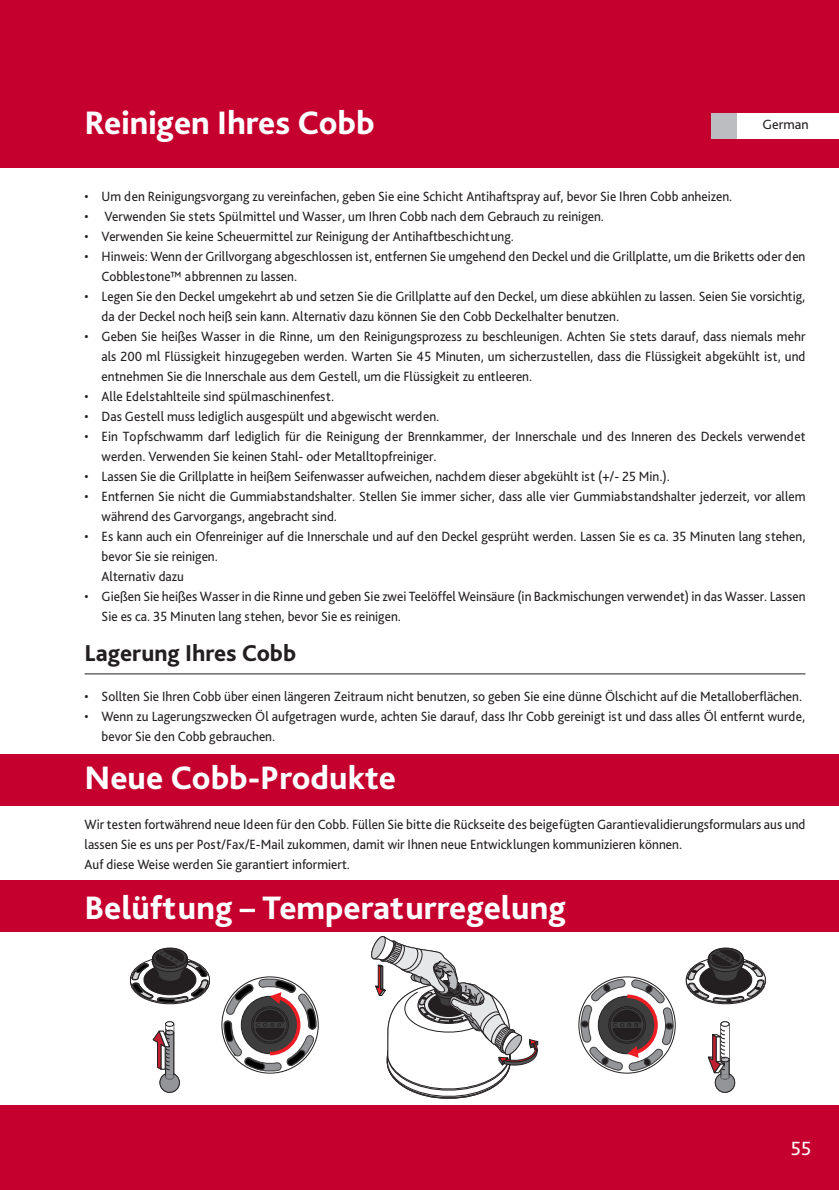
<style>
.page{position:relative;width:839px;height:1190px;background:#fff}
.page>*{position:absolute;margin:0;border:0;box-sizing:border-box;transform-origin:0 0}
.t1{font:800 34px "Bliss Pro";color:#fff}
.t2{font:800 24px "Bliss Pro";color:#231f20}
.t3{font:20px "Bliss Pro";color:#fff}
.t4{font:14px/20px "Bliss Pro";color:#231f20;scale:.95 1}
.t5{font:14px "Bliss Pro";color:#231f20}
</style>
<div class="page">
<div style="left:0;top:755px;width:838px;height:51px;background:#c5002e"></div>
<div style="left:0;top:880px;width:838px;height:52px;background:#c5002e"></div>
<div style="left:0;top:1105px;width:838px;height:85px;background:#c5002e"></div>
<div style="left:0;top:0;width:838px;height:168px;background:#c5002e"></div>
<hr style="left:85px;top:673px;width:720px;height:1px;background:#231f20">
<div style="left:710px;top:113px;width:128px;height:25px;background:#fff"></div>
<div style="left:710px;top:113px;width:25px;height:25px;background:#bcbdc0"></div>
<svg style="left:224px;top:977px;width:92px;height:95px"></svg>
<svg style="left:153px;top:1021px;width:27px;height:71px"></svg>
<svg style="left:130px;top:947px;width:80px;height:58px"></svg>
<svg style="left:580px;top:979px;width:92px;height:91px"></svg>
<svg style="left:685px;top:947px;width:81px;height:58px"></svg>
<svg style="left:707px;top:1021px;width:27px;height:71px"></svg>
<svg style="left:371px;top:936px;width:166px;height:163px"></svg>
<p class="t1" style="left:85px;top:102px;width:291px">Reinigen Ihres Cobb</p>
<p class="t5" style="left:762px;top:116px;width:48px">German</p>
<p class="t4" style="left:85px;top:186px;width:683px">• Um den Reinigungsvorgang zu vereinfachen, geben Sie eine Schicht Antihaftspray auf, bevor Sie Ihren Cobb anheizen.</p>
<p class="t4" style="left:85px;top:206px;width:548px">• Verwenden Sie stets Spülmittel und Wasser, um Ihren Cobb nach dem Gebrauch zu reinigen.</p>
<p class="t4" style="left:85px;top:226px;width:453px">• Verwenden Sie keine Scheuermittel zur Reinigung der Antihaftbeschichtung.</p>
<p class="t4" style="left:102px;top:246px;width:742px;text-indent:-17px">• Hinweis: Wenn der Grillvorgang abgeschlossen ist, entfernen Sie umgehend den Deckel und die Grillplatte, um die Briketts oder den<br>Cobblestone™ abbrennen zu lassen.</p>
<p class="t4" style="left:102px;top:286px;width:741px;text-indent:-17px">• Legen Sie den Deckel umgekehrt ab und setzen Sie die Grillplatte auf den Deckel, um diese abkühlen zu lassen. Seien Sie vorsichtig, da der Deckel noch heiß sein kann. Alternativ dazu können Sie den Cobb Deckelhalter benutzen.</p>
<p class="t4" style="left:102px;top:326px;width:742px;text-align:justify;text-indent:-17px">• Geben Sie heißes Wasser in die Rinne, um den Reinigungsprozess zu beschleunigen. Achten Sie stets darauf, dass niemals mehr als 200 ml Flüssigkeit hinzugegeben werden. Warten Sie 45 Minuten, um sicherzustellen, dass die Flüssigkeit abgekühlt ist, und entnehmen Sie die Innerschale aus dem Gestell, um die Flüssigkeit zu entleeren.</p>
<p class="t4" style="left:85px;top:386px;width:264px">• Alle Edelstahlteile sind spülmaschinenfest.</p>
<p class="t4" style="left:85px;top:406px;width:375px">• Das Gestell muss lediglich ausgespült und abgewischt werden.</p>
<p class="t4" style="left:102px;top:426px;width:741px;text-indent:-17px">• Ein Topfschwamm darf lediglich für die Reinigung der Brennkammer, der Innerschale und des Inneren des Deckels verwendet werden. Verwenden Sie keinen Stahl- oder Metalltopfreiniger.</p>
<p class="t4" style="left:85px;top:466px;width:617px">• Lassen Sie die Grillplatte in heißem Seifenwasser aufweichen, nachdem dieser abgekühlt ist (+/- 25 Min.).</p>
<p class="t4" style="left:102px;top:486px;width:742px;text-indent:-17px">• Entfernen Sie nicht die Gummiabstandshalter. Stellen Sie immer sicher, dass alle vier Gummiabstandshalter jederzeit, vor allem während des Garvorgangs, angebracht sind.</p>
<p class="t4" style="left:102px;top:526px;width:742px;text-indent:-17px">• Es kann auch ein Ofenreiniger auf die Innerschale und auf den Deckel gesprüht werden. Lassen Sie es ca. 35 Minuten lang stehen, bevor Sie sie reinigen.</p>
<p class="t4" style="left:102px;top:566px;width:88px">Alternativ dazu</p>
<p class="t4" style="left:102px;top:586px;width:742px;text-indent:-17px">• Gießen Sie heißes Wasser in die Rinne und geben Sie zwei Teelöffel Weinsäure (in Backmischungen verwendet) in das Wasser. Lassen<br>Sie es ca. 35 Minuten lang stehen, bevor Sie es reinigen.</p>
<p class="t2" style="left:85px;top:638px;width:213px">Lagerung Ihres Cobb</p>
<p class="t4" style="left:85px;top:686px;width:756px">• Sollten Sie Ihren Cobb über einen längeren Zeitraum nicht benutzen, so geben Sie eine dünne Ölschicht auf die Metalloberflächen.</p>
<p class="t4" style="left:102px;top:706px;width:741px;text-indent:-17px">• Wenn zu Lagerungszwecken Öl aufgetragen wurde, achten Sie darauf, dass Ihr Cobb gereinigt ist und dass alles Öl entfernt wurde, bevor Sie den Cobb gebrauchen.</p>
<p class="t1" style="left:85px;top:757px;width:312px">Neue Cobb-Produkte</p>
<p class="t4" style="left:85px;top:814px;width:759px">Wir testen fortwährend neue Ideen für den Cobb. Füllen Sie bitte die Rückseite des beigefügten Garantievalidierungsformulars aus und lassen Sie es uns per Post/Fax/E-Mail zukommen, damit wir Ihnen neue Entwicklungen kommunizieren können.</p>
<p class="t4" style="left:85px;top:854px;width:280px">Auf diese Weise werden Sie garantiert informiert.</p>
<p class="t1" style="left:85px;top:887px;width:482px">Belüftung – Temperaturregelung</p>
<p class="t3" style="left:790px;top:1136px;width:22px">55</p>
</div>
